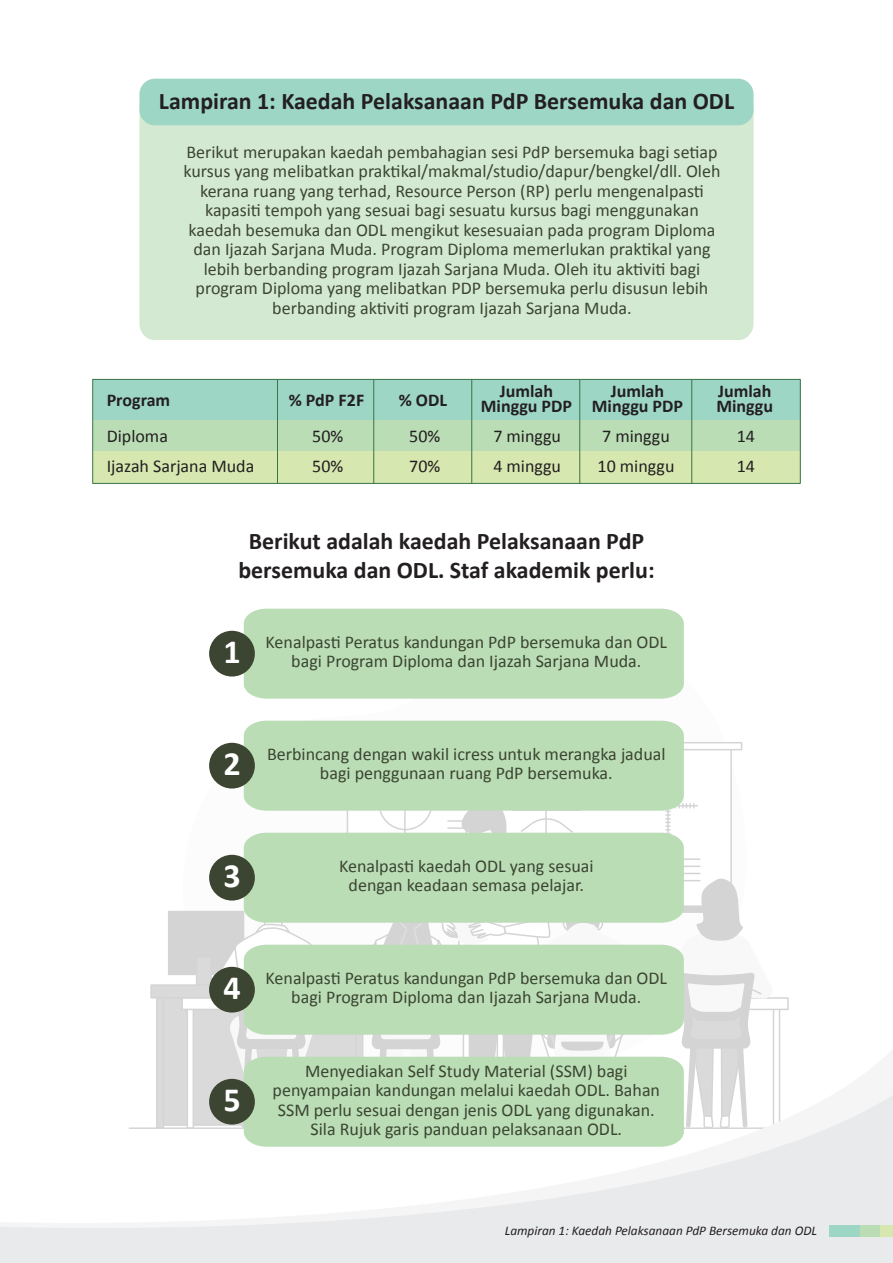
<style>
.page{position:relative;width:893px;height:1263px;background:#fff}
.page>*{position:absolute;margin:0;border:0;box-sizing:border-box;transform-origin:0 0}
.t1{font:700 34.05px "Calibri";color:#fff}
.t2{font:700 24px/28.7px "Calibri";color:#231f20;text-align:center}
.t3{font:18px/19.5px "Calibri";color:#3b4531;text-align:center}
.t4{font:18px/30.3px "Calibri";color:#231f20}
.t5{font:700 18px/15px "Calibri";color:#231f20;text-align:center}
.t6{font:italic 13.2px "Calibri";color:#231f20}
</style>
<div class="page">
<div style="left:168px;top:911px;width:76px;height:64px;background:#d5d4d5"></div>
<div style="left:196px;top:956px;width:16px;height:31px;background:#dadadb"></div>
<div style="left:159px;top:991px;width:202px;height:135px;background:#dadadb"></div>
<div style="left:156px;top:992px;width:8px;height:137px;background:#dadadb"></div>
<div style="left:150px;top:984px;width:223px;height:14px;background:#dadadb"></div>
<svg style="left:773px;top:1010px;width:7px;height:39px"></svg>
<svg style="left:491px;top:997px;width:298px;height:13px"></svg>
<svg style="left:188px;top:1010px;width:5px;height:39px"></svg>
<svg style="left:181px;top:997px;width:298px;height:13px"></svg>
<svg style="left:0;top:1095px;width:893px;height:168px;fill:#e9eaeb"></svg>
<div style="left:139px;top:94px;width:614px;height:246px;background:#d4e9d1;border-radius:16px"></div>
<div style="left:244px;top:609px;width:440px;height:90px;background:#baddb5"></div>
<div style="left:139px;top:79px;width:614px;height:46px;background:#9ed6c6;border-radius:16px"></div>
<div style="left:93px;top:379px;width:707px;height:41px;background:#9ed6c6"></div>
<div style="left:93px;top:420px;width:707px;height:31px;background:#baddb5"></div>
<div style="left:93px;top:451px;width:707px;height:32px;background:#d7e7b0"></div>
<hr style="left:277px;top:379px;width:1px;height:104px;background:#3a7345">
<hr style="left:373px;top:379px;width:1px;height:104px;background:#3a7345">
<hr style="left:471px;top:379px;width:1px;height:104px;background:#3a7345">
<hr style="left:579px;top:379px;width:1px;height:104px;background:#3a7345">
<hr style="left:691px;top:379px;width:1px;height:104px;background:#3a7345">
<div style="left:93px;top:379px;width:707px;height:105px;border:1px solid #3a7345"></div>
<div style="left:829px;top:1225px;width:64px;height:11px;background:#9ed6c6"></div>
<div style="left:861px;top:1225px;width:32px;height:11px;background:#baddb5"></div>
<div style="left:880px;top:1225px;width:13px;height:11px;background:#d7e7b0"></div>
<div style="left:209px;top:631px;width:46px;height:45px;background:#3b4531;border-radius:50%"></div>
<svg style="left:207px;top:721px;width:566px;height:426px"></svg>
<div style="left:209px;top:1079px;width:46px;height:45px;background:#3b4531;border-radius:50%"></div>
<h2 class="t2" style="left:159px;top:87px;width:577px">Lampiran 1: Kaedah Pelaksanaan PdP Bersemuka dan ODL</h2>
<p class="t3" style="left:183px;top:142px;width:538px">Berikut merupakan kaedah pembahagian sesi PdP bersemuka bagi setiap kursus yang melibatkan praktikal/makmal/studio/dapur/bengkel/dll. Oleh kerana ruang yang terhad, Resource Person (RP) perlu mengenalpasti kapasiti tempoh yang sesuai bagi sesuatu kursus bagi menggunakan kaedah besemuka dan ODL mengikut kesesuaian pada program Diploma dan Ijazah Sarjana Muda. Program Diploma memerlukan praktikal yang lebih berbanding program Ijazah Sarjana Muda. Oleh itu aktiviti bagi program Diploma yang melibatkan PDP bersemuka perlu disusun lebih berbanding aktiviti program Ijazah Sarjana Muda.</p>
<p class="t5" style="left:289px;top:392px;width:77px">% PdP F2F</p>
<p class="t5" style="left:399px;top:392px;width:50px">% ODL</p>
<p class="t5" style="left:481px;top:384px;width:93px">Jumlah<br>Minggu PDP</p>
<p class="t5" style="left:592px;top:384px;width:93px">Jumlah<br>Minggu PDP</p>
<p class="t5" style="left:716px;top:384px;width:58px;text-align:left">Jumlah<br>Minggu</p>
<p class="t5" style="left:107px;top:392px;width:65px">Program</p>
<p class="t4" style="left:107px;top:421px;width:63px">Diploma</p>
<p class="t4" style="left:312px;top:421px;width:33px">50%<br>50%</p>
<p class="t4" style="left:409px;top:421px;width:33px">50%<br>70%</p>
<p class="t4" style="left:493px;top:421px;width:69px">7 minggu<br>4 minggu</p>
<p class="t4" style="left:598px;top:421px;width:78px">7 minggu<br>10 minggu</p>
<p class="t4" style="left:737px;top:421px;width:20px">14</p>
<p class="t4" style="left:107px;top:451px;width:149px">Ijazah Sarjana Muda</p>
<p class="t4" style="left:737px;top:451px;width:20px">14</p>
<h2 class="t2" style="left:238px;top:527px;width:418px">Berikut adalah kaedah Pelaksanaan PdP bersemuka dan ODL. Staf akademik perlu:</h2>
<h1 class="t1" style="left:223px;top:630px;width:19px">1</h1>
<p class="t3" style="left:266px;top:632px;width:403px">Kenalpasti Peratus kandungan PdP bersemuka dan ODL</p>
<p class="t3" style="left:291px;top:652px;width:352px">bagi Program Diploma dan Ijazah Sarjana Muda.</p>
<h1 class="t1" style="left:223px;top:742px;width:19px">2</h1>
<p class="t3" style="left:267px;top:744px;width:400px">Berbincang dengan wakil icress untuk merangka jadual</p>
<p class="t3" style="left:320px;top:764px;width:294px">bagi penggunaan ruang PdP bersemuka.</p>
<h1 class="t1" style="left:223px;top:854px;width:19px">3</h1>
<p class="t3" style="left:339px;top:856px;width:256px">Kenalpasti kaedah ODL yang sesuai</p>
<p class="t3" style="left:349px;top:876px;width:237px">dengan keadaan semasa pelajar.</p>
<h1 class="t1" style="left:223px;top:966px;width:19px">4</h1>
<h1 class="t1" style="left:223px;top:1078px;width:19px">5</h1>
<p class="t3" style="left:266px;top:968px;width:403px">Kenalpasti Peratus kandungan PdP bersemuka dan ODL</p>
<p class="t3" style="left:291px;top:988px;width:352px">bagi Program Diploma dan Ijazah Sarjana Muda.</p>
<p class="t3" style="left:273px;top:1061px;width:389px">Menyediakan Self Study Material (SSM) bagi penyampaian kandungan melalui kaedah ODL. Bahan SSM perlu sesuai dengan jenis ODL yang digunakan.<br>Sila Rujuk garis panduan pelaksanaan ODL.</p>
<p class="t6" style="left:505px;top:1222px;width:314px">Lampiran 1: Kaedah Pelaksanaan PdP Bersemuka dan ODL</p>
</div>
